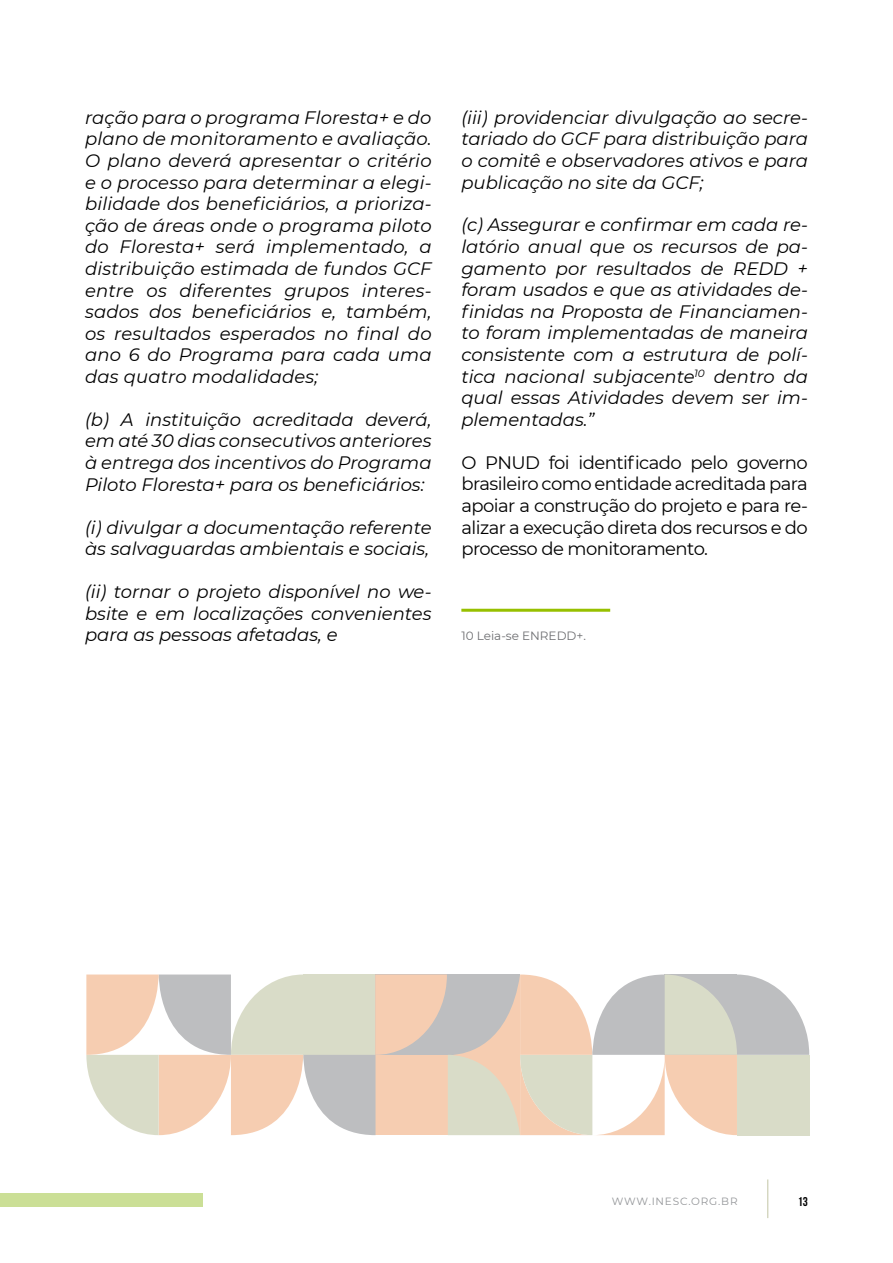
<style>
.page{position:relative;width:893px;height:1263px;background:#fff}
.page>*{position:absolute;margin:0;border:0;box-sizing:border-box;transform-origin:0 0}
.t1{font:italic 18px/21.6px "Montserrat";color:#000;text-align:justify}
.t2{font:18px/21.6px "Montserrat";letter-spacing:-.03em;color:#000;text-align:justify}
.t3{font:700 12.75px "Bebas Neue";color:#000}
.t4{font:12px "Montserrat";color:#6d6e71}
.t5{font:10.5px "Montserrat";letter-spacing:.075em;color:#939598}
</style>
<div class="page">
<hr style="left:461px;top:609px;width:149px;height:3px;background:#97c000">
<svg style="left:86px;top:974px;width:723px;height:161px;background:#e2d5c7"></svg>
<hr style="left:767px;top:1179px;width:1px;height:39px;background:#c2c5a5">
<div style="left:0;top:1193px;width:202px;height:14px;background:#cbdf96"></div>
<p class="t1" style="left:85px;top:106px;width:348px">ração para o programa Floresta+ e do plano de monitoramento e avaliação.<br>O plano deverá apresentar o critério e o processo para determinar a elegi&shy;bilidade dos beneficiários, a prioriza&shy;ção de áreas onde o programa piloto do Floresta+ será implementado, a distribuição estimada de fundos GCF entre os diferentes grupos interes&shy;sados dos beneficiários e, também, os resultados esperados no final do ano 6 do Programa para cada uma das quatro modalidades;</p>
<p class="t1" style="left:85px;top:408px;width:348px">(b) A instituição acreditada deverá, em até 30 dias consecutivos anteriores à entrega dos incentivos do Programa Piloto Floresta+ para os beneficiários:</p>
<p class="t1" style="left:85px;top:516px;width:348px">(i) divulgar a documentação referente às salvaguardas ambientais e sociais,</p>
<p class="t1" style="left:85px;top:580px;width:348px">(ii) tornar o projeto disponível no we&shy;bsite e em localizações convenientes para as pessoas afetadas, e</p>
<p class="t1" style="left:461px;top:106px;width:348px">(iii) providenciar divulgação ao secre&shy;tariado do GCF para distribuição para o comitê e observadores ativos e para publicação no site da GCF;</p>
<p class="t1" style="left:461px;top:214px;width:348px">(c) Assegurar e confirmar em cada re&shy;latório anual que os recursos de pa&shy;gamento por resultados de REDD + foram usados e que as atividades de&shy;finidas na Proposta de Financiamen&shy;to foram implementadas de maneira consistente com a estrutura de polí&shy;tica nacional subjacente<sup>10</sup> dentro da qual essas Atividades devem ser im&shy;plementadas.”</p>
<p class="t2" style="left:461px;top:451px;width:348px">O PNUD foi identificado pelo governo brasileiro como entidade acreditada para apoiar a construção do projeto e para re&shy;alizar a execução direta dos recursos e do processo de monitoramento.</p>
<p class="t4" style="left:461px;top:627px;width:126px">10 Leia-se ENREDD+.</p>
<p class="t5" style="left:612px;top:1194px;width:127px">www.inesc.org.br</p>
<p class="t3" style="left:798px;top:1195px;width:12px">13</p>
</div>
